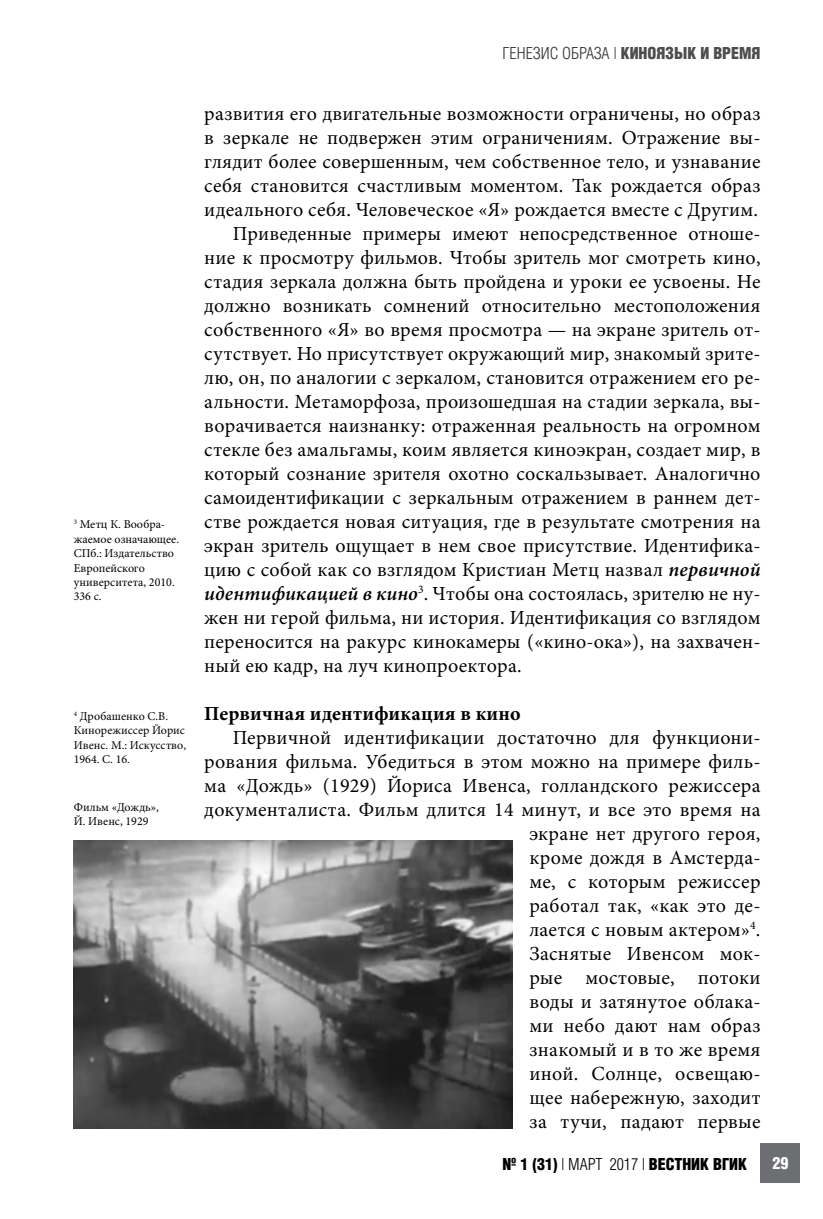
<style>
.page{position:relative;width:823px;height:1219px;background:#fff}
.page>*{position:absolute;margin:0;border:0;box-sizing:border-box;transform-origin:0 0}
.t1{font:20px/24px "Minion Pro";letter-spacing:.01em;color:#000;text-align:right}
.t2{font:700 20px "Minion Pro";letter-spacing:.01em;color:#000}
.t3{font:16px "AG Letterica Cond L";color:#333}
.t4{font:700 16px "AG Letterica Cond L";color:#000}
.t5{font:700 16px "AG Letterica Cond L";color:#fff}
.t6{font:12px/14.4px "Minion Pro";color:#000}
.s1{font-weight:700;color:#4d4d4d}
.s2{font-weight:600;font-style:italic}
.s3{font-weight:400}
</style>
<div class="page">
<div style="left:760px;top:1143px;width:39px;height:40px;background:#6d6e71"></div>
<img style="left:74px;top:840px;width:438px;height:288px">
<p class="t6" style="left:74px;top:517px;width:107px"><sup>3</sup> Метц К. Вообра&shy;жаемое означающее.<br>СПб.: Издательство<br>Европейского университета, 2010.<br>336 с.</p>
<p class="t6" style="left:74px;top:709px;width:114px"><sup>4</sup> Дробашенко С.В.<br>Кинорежиссер Йорис<br>Ивенс. М.: Искусство,<br>1964. С. 16.</p>
<p class="t6" style="left:74px;top:800px;width:87px">Фильм «Дождь»,<br>Й. Ивенс, 1929</p>
<p class="t3" style="left:502px;top:44px;width:259px">ГЕНЕЗИС ОБРАЗА | <span class="s1">КИНОЯЗЫК И ВРЕМЯ</span></p>
<p class="t1" style="left:204px;top:102px;width:557px">развития его двигательные возможности ограничены, но образ</p>
<p class="t1" style="left:204px;top:126px;width:557px">в зеркале не подвержен этим ограничениям. Отражение вы-</p>
<p class="t1" style="left:204px;top:150px;width:557px">глядит более совершенным, чем собственное тело, и узнавание</p>
<p class="t1" style="left:204px;top:174px;width:557px">себя становится счастливым моментом. Так рождается образ</p>
<p class="t1" style="left:204px;top:198px;width:555px">идеального себя. Человеческое «Я» рождается вместе с Другим.</p>
<p class="t1" style="left:232px;top:222px;width:529px">Приведенные примеры имеют непосредственное отноше-</p>
<p class="t1" style="left:204px;top:246px;width:557px">ние к просмотру фильмов. Чтобы зритель мог смотреть кино,</p>
<p class="t1" style="left:204px;top:270px;width:557px">стадия зеркала должна быть пройдена и уроки ее усвоены. Не</p>
<p class="t1" style="left:204px;top:294px;width:557px">должно возникать сомнений относительно местоположения</p>
<p class="t1" style="left:204px;top:318px;width:557px">собственного «Я» во время просмотра — на экране зритель от-</p>
<p class="t1" style="left:204px;top:342px;width:557px">сутствует. Но присутствует окружающий мир, знакомый зрите-</p>
<p class="t1" style="left:204px;top:366px;width:557px">лю, он, по аналогии с зеркалом, становится отражением его ре-</p>
<p class="t1" style="left:204px;top:390px;width:557px">альности. Метаморфоза, произошедшая на стадии зеркала, вы-</p>
<p class="t1" style="left:204px;top:414px;width:557px">ворачивается наизнанку: отраженная реальность на огромном</p>
<p class="t1" style="left:204px;top:438px;width:557px">стекле без амальгамы, коим является киноэкран, создает мир, в</p>
<p class="t1" style="left:204px;top:462px;width:557px">который сознание зрителя охотно соскальзывает. Аналогично</p>
<p class="t1" style="left:204px;top:486px;width:557px">самоидентификации с зеркальным отражением в раннем дет-</p>
<p class="t1" style="left:204px;top:510px;width:557px">стве рождается новая ситуация, где в результате смотрения на</p>
<p class="t1" style="left:204px;top:534px;width:557px">экран зритель ощущает в нем свое присутствие. Идентифика-</p>
<p class="t1" style="left:204px;top:558px;width:557px">цию с собой как со взглядом Кристиан Метц назвал <span class="s2">первичной</span></p>
<p class="t1" style="left:204px;top:582px;width:557px"><span class="s2">идентификацией в кино</span><sup>3</sup>. Чтобы она состоялась, зрителю не ну-</p>
<p class="t1" style="left:204px;top:606px;width:557px">жен ни герой фильма, ни история. Идентификация со взглядом</p>
<p class="t1" style="left:204px;top:630px;width:557px">переносится на ракурс кинокамеры («кино-ока»), на захвачен-</p>
<p class="t1" style="left:204px;top:654px;width:318px">ный ею кадр, на луч кинопроектора.</p>
<p class="t2" style="left:204px;top:700px;width:318px">Первичная идентификация в кино</p>
<p class="t1" style="left:204px;top:726px;width:557px">Первичной идентификации достаточно для функциони&shy;рования фильма. Убедиться в этом можно на примере филь&shy;ма «Дождь» (1929) Йориса Ивенса, голландского режиссера документалиста. Фильм длится 14 минут, и все это время на экране нет другого героя,<br>кроме дождя в Амстерда-<br>ме, с которым режиссер<br>работал так, «как это де-<br>лается с новым актером»<sup>4</sup>.<br>Заснятые Ивенсом мок-<br>рые мостовые, потоки<br>воды и затянутое облака-<br>ми небо дают нам образ<br>знакомый и в то же время<br>иной. Солнце, освещаю-<br>щее набережную, заходит<br>за тучи, падают первые</p>
<p class="t4" style="left:502px;top:1154px;width:246px">№ 1 (31) <span class="s3">| МАРТ 2017 |</span> ВЕСТНИК ВГИК</p>
<p class="t5" style="left:772px;top:1153px;width:17px">29</p>
</div>
